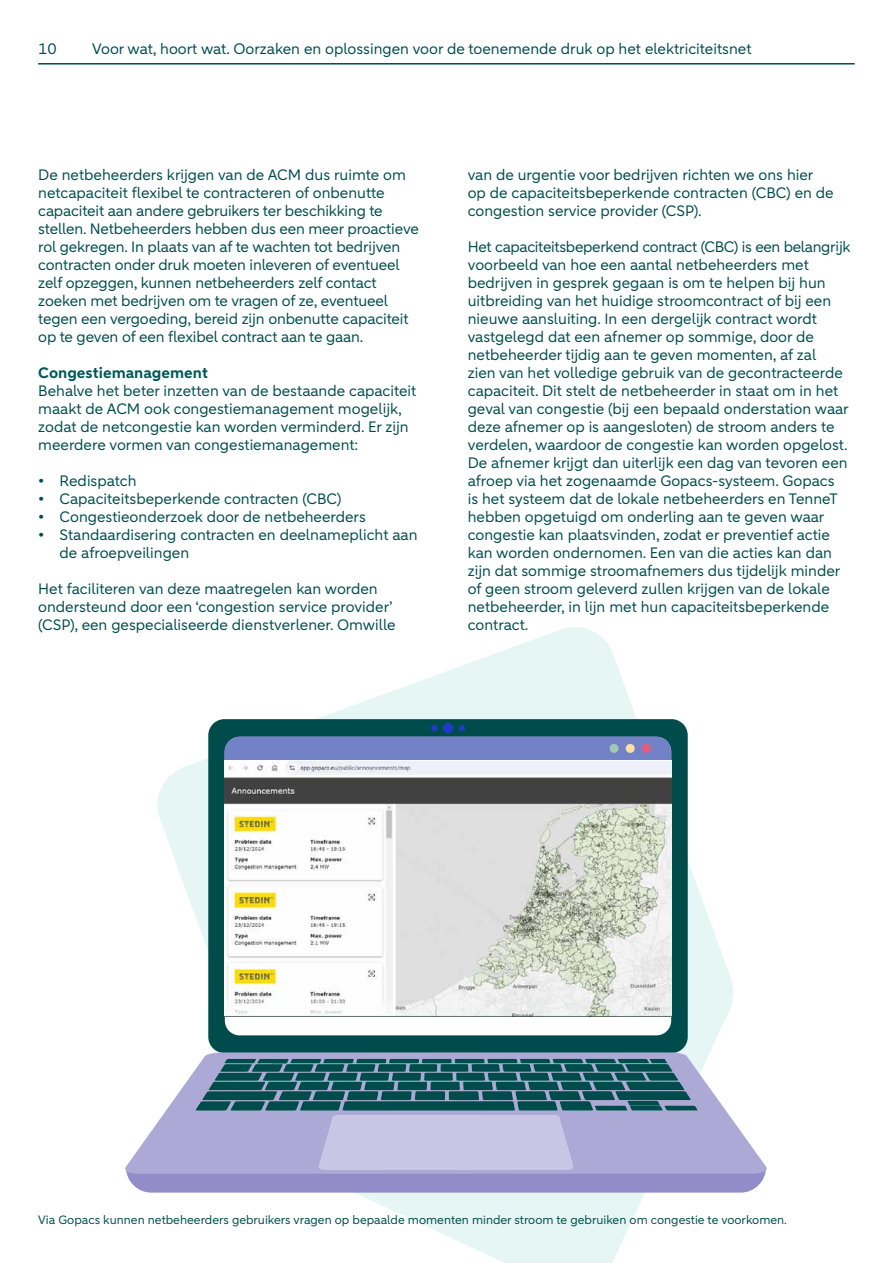
<style>
.page{position:relative;width:893px;height:1263px;background:#fff}
.page>*{position:absolute;margin:0;border:0;box-sizing:border-box;transform-origin:0 0}
.t1{font:15px/18px "ABNAMRO Sans";color:#004c4c}
.t2{font:700 15px "ABNAMRO Sans";color:#005858}
.t3{font:12px "ABNAMRO Sans";color:#004c4c}
</style>
<div class="page">
<svg style="left:152px;top:627px;width:583px;height:636px"></svg>
<div style="left:208px;top:719px;width:480px;height:334px;background:#004c4c;border-radius:16px"></div>
<div style="left:225px;top:737px;width:446px;height:298px;background:#fff;border-radius:15px"></div>
<svg style="left:443px;top:723px;width:10px;height:10px"></svg>
<svg style="left:224px;top:725px;width:447px;height:35px"></svg>
<div style="left:609px;top:744px;width:10px;height:9px;background:#a1c8b1;border-radius:50%"></div>
<div style="left:626px;top:744px;width:9px;height:9px;background:#fedea3;border-radius:50%"></div>
<svg style="left:125px;top:1052px;width:642px;height:118px;fill:#ada9d6"></svg>
<svg style="left:126px;top:1059px;width:640px;height:133px;background:#8d9dba"></svg>
<div style="left:642px;top:744px;width:9px;height:9px;background:#e45b7e;border-radius:50%"></div>
<img style="left:225px;top:760px;width:446px;height:257px">
<hr style="left:38px;top:63px;width:817px;height:2px;background:#004c4c">
<p class="t1" style="left:38px;top:40px;width:20px">10</p>
<p class="t1" style="left:92px;top:40px;width:661px">Voor wat, hoort wat. Oorzaken en oplossingen voor de toenemende druk op het elektriciteitsnet</p>
<p class="t1" style="left:38px;top:166px;width:382px">De netbeheerders krijgen van de ACM dus ruimte om netcapaciteit flexibel te contracteren of onbenutte capaciteit aan andere gebruikers ter beschikking te stellen. Netbeheerders hebben dus een meer proactieve rol gekregen. In plaats van af te wachten tot bedrijven contracten onder druk moeten inleveren of eventueel zelf opzeggen, kunnen netbeheerders zelf contact zoeken met bedrijven om te vragen of ze, eventueel tegen een vergoeding, bereid zijn onbenutte capaciteit op te geven of een flexibel contract aan te gaan.</p>
<p class="t2" style="left:38px;top:363px;width:171px">Congestiemanagement</p>
<p class="t1" style="left:38px;top:382px;width:380px">Behalve het beter inzetten van de bestaande capaciteit maakt de ACM ook congestiemanagement mogelijk, zodat de netcongestie kan worden verminderd. Er zijn meerdere vormen van congestiemanagement:</p>
<p class="t1" style="left:38px;top:472px;width:100px">• Redispatch</p>
<p class="t1" style="left:38px;top:490px;width:305px">• Capaciteitsbeperkende contracten (CBC)</p>
<p class="t1" style="left:38px;top:508px;width:329px">• Congestieonderzoek door de netbeheerders</p>
<p class="t1" style="left:60px;top:526px;width:359px;text-indent:-21px">• Standaardisering contracten en deelnameplicht aan de afroepveilingen</p>
<p class="t1" style="left:38px;top:580px;width:359px">Het faciliteren van deze maatregelen kan worden ondersteund door een ‘congestion service provider’ (CSP), een gespecialiseerde dienstverlener. Omwille</p>
<p class="t1" style="left:468px;top:166px;width:367px">van de urgentie voor bedrijven richten we ons hier op de capaciteitsbeperkende contracten (CBC) en de congestion service provider (CSP).</p>
<p class="t1" style="left:468px;top:238px;width:384px">Het capaciteitsbeperkend contract (CBC) is een belangrijk voorbeeld van hoe een aantal netbeheerders met bedrijven in gesprek gegaan is om te helpen bij hun uitbreiding van het huidige stroomcontract of bij een nieuwe aansluiting. In een dergelijk contract wordt vastgelegd dat een afnemer op sommige, door de netbeheerder tijdig aan te geven momenten, af zal<br>zien van het volledige gebruik van de gecontracteerde capaciteit. Dit stelt de netbeheerder in staat om in het geval van congestie (bij een bepaald onderstation waar deze afnemer op is aangesloten) de stroom anders te verdelen, waardoor de congestie kan worden opgelost.<br>De afnemer krijgt dan uiterlijk een dag van tevoren een afroep via het zogenaamde Gopacs-systeem. Gopacs<br>is het systeem dat de lokale netbeheerders en TenneT hebben opgetuigd om onderling aan te geven waar congestie kan plaatsvinden, zodat er preventief actie kan worden ondernomen. Een van die acties kan dan zijn dat sommige stroomafnemers dus tijdelijk minder of geen stroom geleverd zullen krijgen van de lokale netbeheerder, in lijn met hun capaciteitsbeperkende contract.</p>
<p class="t3" style="left:38px;top:1212px;width:750px">Via Gopacs kunnen netbeheerders gebruikers vragen op bepaalde momenten minder stroom te gebruiken om congestie te voorkomen.</p>
</div>
